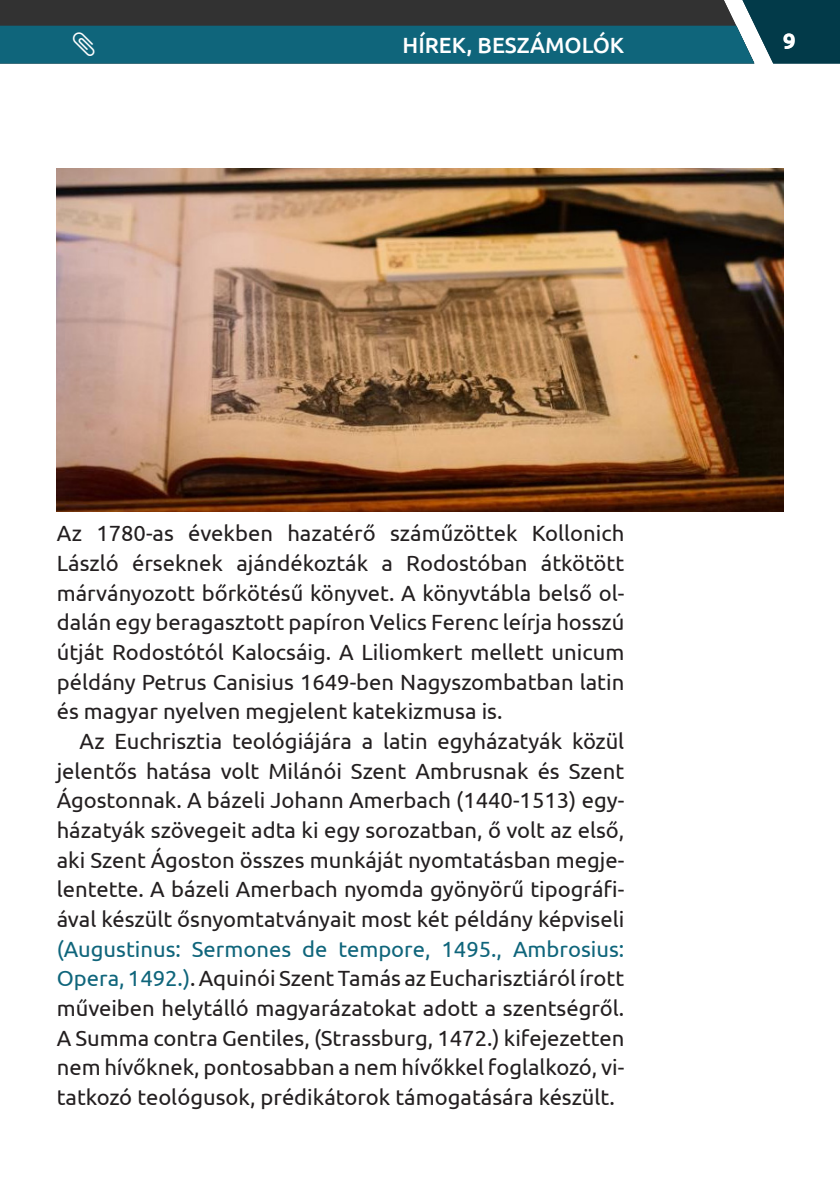
<style>
.page{position:relative;width:840px;height:1191px;background:#fff}
.page>*{position:absolute;margin:0;border:0;box-sizing:border-box;transform-origin:0 0}
.EKE_alap{font:22px/29.6px "Ubuntu";color:#231f20;text-align:justify}
.t1{font:500 22px "Ubuntu";color:#fff}
.t2{font:700 22px "Ubuntu";color:#fff}
.s1{color:#0f657b}
</style>
<div class="page">
<img style="left:57px;top:168px;width:725px;height:343px">
<svg style="left:0;top:0;width:839px;height:63px;background:#1f525f"></svg>
<p class="t1" style="left:402px;top:31px;width:223px">HÍREK, BESZÁMOLÓK</p>
<p class="t2" style="left:782px;top:28px;width:14px">9</p>
<p class="EKE_alap" style="left:57px;top:518px;width:568px">Az 1780-as években hazatérő száműzöttek Kollonich László érseknek ajándékozták a Rodostóban átkötött márványozott bőrkötésű könyvet. A könyvtábla belső ol&shy;dalán egy beragasztott papíron Velics Ferenc leírja hosszú útját Rodostótól Kalocsáig. A Liliomkert mellett unicum példány Petrus Canisius 1649-ben Nagyszombatban latin és magyar nyelven megjelent katekizmusa is.</p>
<p class="EKE_alap" style="left:57px;top:725px;width:568px;text-indent:23px">Az Euchrisztia teológiájára a latin egyházatyák közül jelentős hatása volt Milánói Szent Ambrusnak és Szent Ágostonnak. A bázeli Johann Amerbach (1440-1513) egy&shy;házatyák szövegeit adta ki egy sorozatban, ő volt az első, aki Szent Ágoston összes munkáját nyomtatásban megje&shy;lentette. A bázeli Amerbach nyomda gyönyörű tipográfi&shy;ával készült ősnyomtatványait most két példány képviseli <span class="s1">(Augustinus: Sermones de tempore, 1495., Ambrosius:<br>Opera, 1492.)</span>. Aquinói Szent Tamás az Eucharisztiáról írott műveiben helytálló magyarázatokat adott a szentségről.<br>A Summa contra Gentiles, (Strassburg, 1472.) kifejezetten nem hívőknek, pontosabban a nem hívőkkel foglalkozó, vi&shy;tatkozó teológusok, prédikátorok támogatására készült.</p>
</div>
